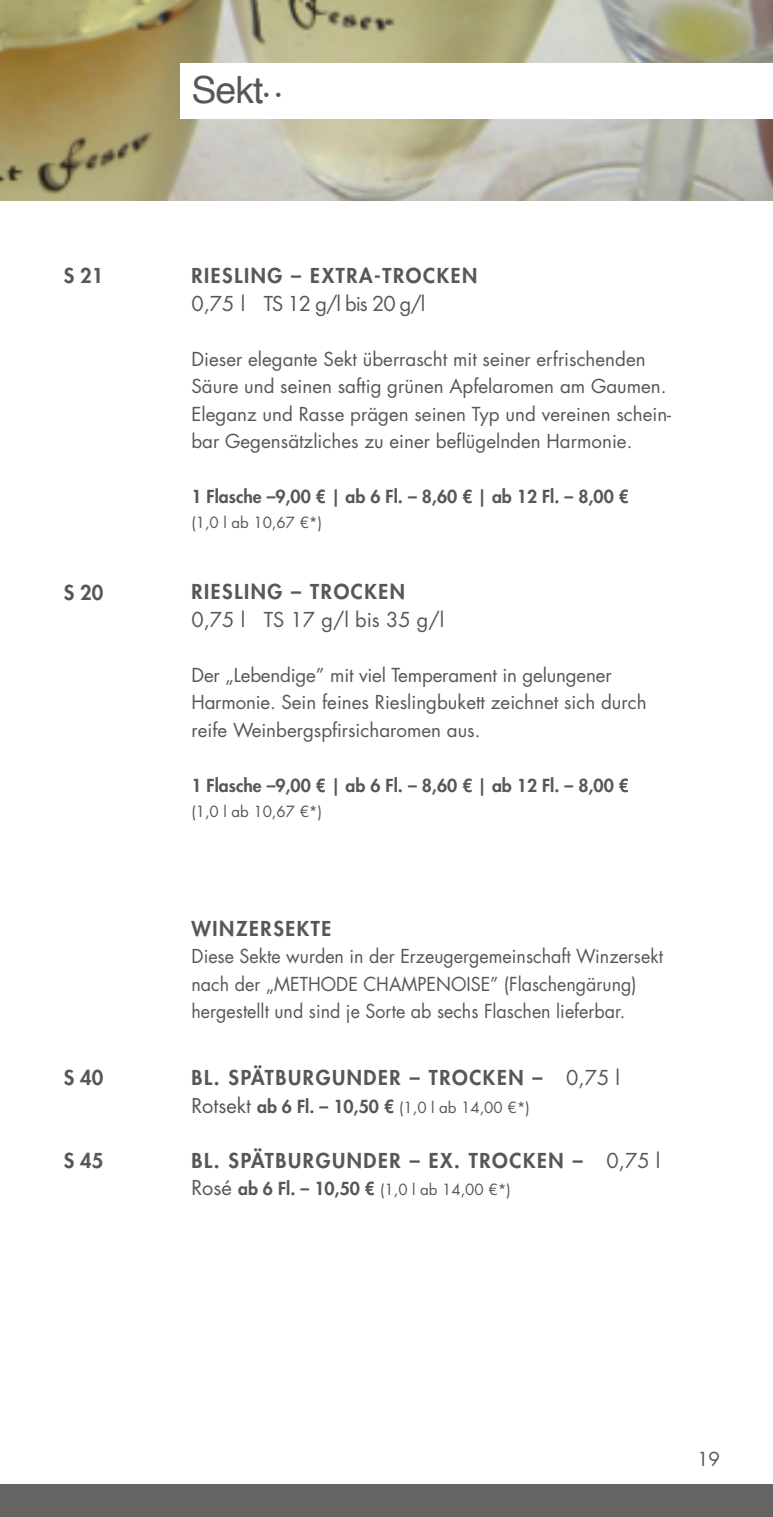
<style>
.page{position:relative;width:773px;height:1517px;background:#fff}
.page>*{position:absolute;margin:0;border:0;box-sizing:border-box;transform-origin:0 0}
.t1{font:37.5px "Helvetica";color:#595755}
.t2{font:800 20px "Futura Std";letter-spacing:.08em;color:#595755}
.t3{font:20px "Futura Std";letter-spacing:-.05em;color:#595755}
.t4{font:20px "Futura Std";color:#595755}
.t5{font:18.75px/27.5px "Futura Std";color:#595755}
.t6{font:18.75px/27.5px "Futura Std";color:#595755;scale:.95 1}
.t7{font:800 17.5px "Futura Std";color:#595755}
.t8{font:15px "Futura Std";color:#595755}
.s1{font-size:20px}
.s2{font-weight:400}
.s3{font-weight:800;font-size:17.5px}
</style>
<div class="page">
<img style="left:0;top:0;width:772px;height:201px">
<div style="left:181px;top:63px;width:591px;height:55px;background:#fff"></div>
<div style="left:0;top:1484px;width:772px;height:33px;background:#656462"></div>
<h1 class="t1" style="left:191px;top:75px;width:92px">Sekt<span class="s1">• •</span></h1>
<p class="t2" style="left:64px;top:266px;width:41px">S 21</p>
<p class="t2" style="left:191px;top:266px;width:287px">RIESLING – EXTRA-TROCKEN</p>
<p class="t3" style="left:191px;top:294px;width:235px">0,75 l TS 12 g/l bis 20 g/l</p>
<p class="t5" style="left:191px;top:346px;width:481px">Dieser elegante Sekt überrascht mit seiner erfrischenden Säure und seinen saftig grünen Apfelaromen am Gaumen.<br>Eleganz und Rasse prägen seinen Typ und vereinen schein&shy;bar Gegensätzliches zu einer beflügelnden Harmonie.</p>
<p class="t7" style="left:191px;top:489px;width:439px">1 Flasche –9,00 € | ab 6 Fl. – 8,60 € | ab 12 Fl. – 8,00 €</p>
<p class="t8" style="left:191px;top:516px;width:132px">(1,0 l ab 10,67 €*)</p>
<p class="t2" style="left:64px;top:583px;width:41px">S 20</p>
<p class="t2" style="left:191px;top:583px;width:215px">RIESLING – TROCKEN</p>
<p class="t4" style="left:191px;top:610px;width:254px">0,75 l TS 17 g/l bis 35 g/l</p>
<p class="t5" style="left:191px;top:662px;width:456px">Der „Lebendige” mit viel Temperament in gelungener<br>Harmonie. Sein feines Rieslingbukett zeichnet sich durch reife Weinbergspfirsicharomen aus.</p>
<p class="t7" style="left:191px;top:777px;width:439px">1 Flasche –9,00 € | ab 6 Fl. – 8,60 € | ab 12 Fl. – 8,00 €</p>
<p class="t8" style="left:191px;top:804px;width:132px">(1,0 l ab 10,67 €*)</p>
<p class="t2" style="left:64px;top:1068px;width:41px">S 40</p>
<p class="t2" style="left:64px;top:1151px;width:41px">S 45</p>
<p class="t2" style="left:191px;top:919px;width:141px">WINZERSEKTE</p>
<p class="t6" style="left:191px;top:943px;width:498px">Diese Sekte wurden in der Erzeugergemeinschaft Winzersekt nach der „METHODE CHAMPENOISE” (Flaschengärung) hergestellt und sind je Sorte ab sechs Flaschen lieferbar.</p>
<p class="t2" style="left:191px;top:1068px;width:430px">BL. SPÄTBURGUNDER – TROCKEN – <span class="s2">0,75 l</span></p>
<p class="t8" style="left:191px;top:1100px;width:340px"><span class="s1">Rotsekt</span> <span class="s3">ab 6 Fl. – 10,50 €</span> (1,0 l ab 14,00 €*)</p>
<p class="t2" style="left:191px;top:1151px;width:470px">BL. SPÄTBURGUNDER – EX. TROCKEN – <span class="s2">0,75 l</span></p>
<p class="t8" style="left:191px;top:1182px;width:321px"><span class="s1">Rosé</span> <span class="s3">ab 6 Fl. – 10,50 €</span> (1,0 l ab 14,00 €*)</p>
<p class="t5" style="left:697px;top:1446px;width:25px">19</p>
</div>
